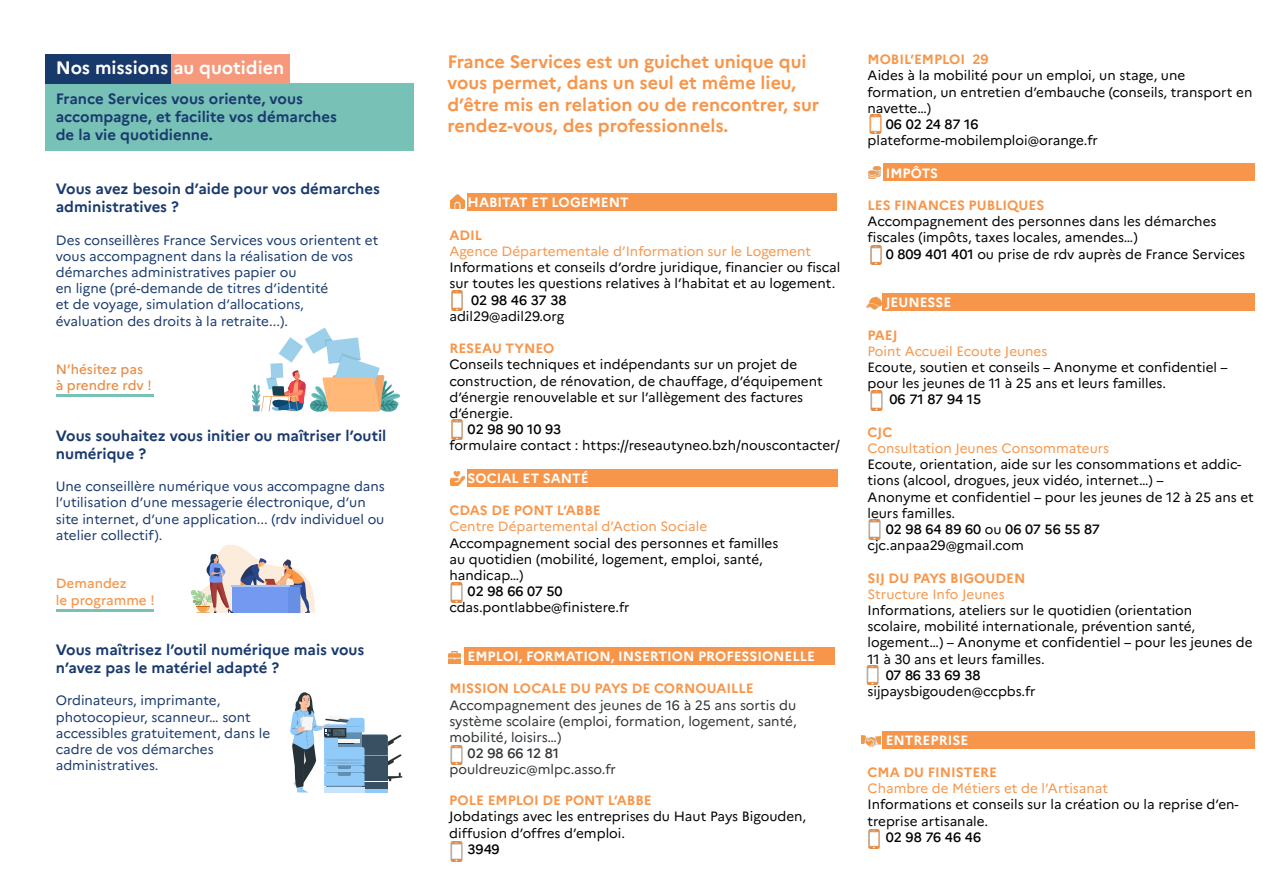
<style>
.page{position:relative;width:1263px;height:893px;background:#fff}
.page>*{position:absolute;margin:0;border:0;box-sizing:border-box;transform-origin:0 0}
.t1{font:700 18px/21.6px "Marianne";color:#f7964b}
.t2{font:700 18px "Marianne";color:#fff}
.t3{font:700 15px/18px "Marianne";color:#1a3a6e}
.t4{font:13.5px/16.2px "Marianne";color:#000002}
.t5{font:13.5px/16.2px "Marianne";color:#1a3a6e}
.t6{font:13.5px "Marianne";color:#f7964b}
.t7{font:700 13.5px "Marianne";color:#f7964b}
.t8{font:13.5px "Marianne";color:#2f3336}
.t9{font:500 13.5px "Marianne";letter-spacing:-.005em;color:#000002}
.t10{font:700 13.5px "Marianne";color:#fff}
.t11{font:500 13.5px "Marianne";color:#e88f4a}
.t12{font:700 13.5px "Marianne";color:#fffefc}
.t13{font:500 13.5px "Marianne";color:#f7964b}
.t14{font:500 13.5px "Marianne";letter-spacing:-.005em;color:#2f3336}
.s1{font-weight:500}
.s2{font-weight:400}
</style>
<div class="page">
<div style="left:45px;top:83px;width:369px;height:68px;background:#77c1b7"></div>
<div style="left:883px;top:163px;width:371px;height:18px;background:#f7964b"></div>
<div style="left:882px;top:731px;width:372px;height:18px;background:#f7964b"></div>
<div style="left:882px;top:293px;width:372px;height:18px;background:#f7964b"></div>
<svg style="left:251px;top:328px;width:150px;height:84px"></svg>
<hr style="left:263px;top:396px;width:34px;height:1px;background:#ffb878">
<img style="left:869px;top:114px;width:13px;height:20px">
<img style="left:870px;top:245px;width:12px;height:20px">
<img style="left:870px;top:391px;width:13px;height:19px">
<img style="left:868px;top:520px;width:13px;height:19px">
<img style="left:866px;top:665px;width:13px;height:20px">
<img style="left:868px;top:829px;width:12px;height:20px">
<img style="left:862px;top:735px;width:18px;height:12px">
<img style="left:866px;top:296px;width:15px;height:14px">
<svg style="left:868px;top:166px;width:13px;height:13px"></svg>
<div style="left:464px;top:648px;width:370px;height:17px;background:#f7964b"></div>
<div style="left:467px;top:193px;width:369px;height:18px;background:#f7964b"></div>
<div style="left:467px;top:469px;width:371px;height:18px;background:#f7964b"></div>
<img style="left:451px;top:290px;width:12px;height:20px">
<div style="left:170px;top:54px;width:120px;height:29px;background:#f6987c"></div>
<img style="left:451px;top:420px;width:12px;height:20px">
<img style="left:450px;top:583px;width:13px;height:19px">
<img style="left:450px;top:745px;width:13px;height:20px">
<img style="left:450px;top:841px;width:13px;height:20px">
<svg style="left:448px;top:651px;width:12px;height:12px"></svg>
<img style="left:450px;top:471px;width:14px;height:14px">
<img style="left:450px;top:195px;width:14px;height:14px">
<div style="left:45px;top:54px;width:126px;height:29px;background:#17396b"></div>
<hr style="left:56px;top:394px;width:97px;height:2px;background:#77c1b7">
<hr style="left:56px;top:609px;width:97px;height:2px;background:#77c1b7">
<svg style="left:290px;top:692px;width:113px;height:101px"></svg>
<svg style="left:190px;top:545px;width:125px;height:68px"></svg>
<p class="t2" style="left:56px;top:57px;width:230px">Nos missions au quotidien</p>
<p class="t3" style="left:56px;top:90px;width:249px">France Services vous oriente, vous</p>
<p class="t3" style="left:56px;top:108px;width:283px">accompagne, et facilite vos démarches</p>
<p class="t3" style="left:56px;top:126px;width:159px">de la vie quotidienne.</p>
<p class="t3" style="left:56px;top:180px;width:326px">Vous avez besoin d’aide pour vos démarches</p>
<p class="t3" style="left:56px;top:198px;width:125px">administratives ?</p>
<p class="t5" style="left:56px;top:232px;width:324px">Des conseillères France Services vous orientent et vous accompagnent dans la réalisation de vos</p>
<p class="t5" style="left:56px;top:264px;width:242px">démarches administratives papier ou</p>
<p class="t5" style="left:56px;top:280px;width:274px">en ligne (pré-demande de titres d’identité</p>
<p class="t5" style="left:56px;top:296px;width:250px">et de voyage, simulation d’allocations,</p>
<p class="t5" style="left:56px;top:313px;width:234px">évaluation des droits à la retraite...).</p>
<p class="t11" style="left:56px;top:361px;width:89px">N’hésitez pas</p>
<p class="t11" style="left:56px;top:377px;width:97px">à prendre rdv !</p>
<p class="t3" style="left:56px;top:426px;width:332px">Vous souhaitez vous initier ou maîtriser l’outil</p>
<p class="t3" style="left:56px;top:444px;width:92px">numérique ?</p>
<p class="t5" style="left:56px;top:478px;width:331px">Une conseillère numérique vous accompagne dans l’utilisation d’une messagerie électronique, d’un site internet, d’une application... (rdv individuel ou atelier collectif).</p>
<p class="t13" style="left:56px;top:575px;width:72px">Demandez</p>
<p class="t13" style="left:56px;top:592px;width:100px">le programme !</p>
<p class="t3" style="left:56px;top:641px;width:310px">Vous maîtrisez l’outil numérique mais vous n’avez pas le matériel adapté ?</p>
<p class="t5" style="left:56px;top:692px;width:166px">Ordinateurs, imprimante,</p>
<p class="t5" style="left:56px;top:709px;width:197px">photocopieur, scanneur… sont</p>
<p class="t5" style="left:56px;top:725px;width:216px">accessibles gratuitement, dans le</p>
<p class="t5" style="left:56px;top:741px;width:159px">cadre de vos démarches</p>
<p class="t5" style="left:56px;top:757px;width:104px">administratives.</p>
<p class="t1" style="left:447px;top:50px;width:373px">France Services est un guichet unique qui vous permet, dans un seul et même lieu, d’être mis en relation ou de rencontrer, sur rendez-vous, des professionnels.</p>
<p class="t7" style="left:867px;top:51px;width:123px">MOBIL’EMPLOI 29</p>
<p class="t4" style="left:867px;top:67px;width:319px">Aides à la mobilité pour un emploi, un stage, une</p>
<p class="t4" style="left:867px;top:84px;width:386px">formation, un entretien d’embauche (conseils, transport en navette…)</p>
<p class="t9" style="left:886px;top:116px;width:94px">06 02 24 87 16</p>
<p class="t4" style="left:867px;top:132px;width:232px">plateforme-mobilemploi@orange.fr</p>
<p class="t10" style="left:886px;top:164px;width:54px">IMPÔTS</p>
<p class="t7" style="left:867px;top:197px;width:178px">LES FINANCES PUBLIQUES</p>
<p class="t4" style="left:867px;top:213px;width:350px">Accompagnement des personnes dans les démarches</p>
<p class="t4" style="left:867px;top:229px;width:272px">fiscales (impôts, taxes locales, amendes…)</p>
<p class="t4" style="left:886px;top:246px;width:361px"><span class="s1">0 809 401 401</span> ou prise de rdv auprès de France Services</p>
<p class="t12" style="left:886px;top:294px;width:67px">JEUNESSE</p>
<p class="t7" style="left:867px;top:326px;width:32px">PAEJ</p>
<p class="t6" style="left:867px;top:343px;width:181px">Point Accueil Ecoute Jeunes</p>
<p class="t4" style="left:867px;top:359px;width:362px">Ecoute, soutien et conseils – Anonyme et confidentiel – pour les jeunes de 11 à 25 ans et leurs familles.</p>
<p class="t9" style="left:889px;top:391px;width:93px">06 71 87 94 15</p>
<p class="t7" style="left:867px;top:424px;width:26px">CJC</p>
<p class="t6" style="left:867px;top:440px;width:243px">Consultation Jeunes Consommateurs</p>
<p class="t4" style="left:867px;top:456px;width:375px">Ecoute, orientation, aide sur les consommations et addic&shy;tions (alcool, drogues, jeux vidéo, internet…) –</p>
<p class="t4" style="left:867px;top:489px;width:388px">Anonyme et confidentiel – pour les jeunes de 12 à 25 ans et leurs familles.</p>
<p class="t9" style="left:886px;top:521px;width:216px">02 98 64 89 60 <span class="s2">ou</span> 06 07 56 55 87</p>
<p class="t4" style="left:867px;top:537px;width:158px">cjc.anpaa29@gmail.com</p>
<p class="t7" style="left:867px;top:569px;width:159px">SIJ DU PAYS BIGOUDEN</p>
<p class="t6" style="left:867px;top:586px;width:139px">Structure Info Jeunes</p>
<p class="t4" style="left:867px;top:602px;width:326px">Informations, ateliers sur le quotidien (orientation</p>
<p class="t4" style="left:867px;top:618px;width:329px">scolaire, mobilité internationale, prévention santé,</p>
<p class="t4" style="left:867px;top:634px;width:387px">logement…) – Anonyme et confidentiel – pour les jeunes de<br>11 à 30 ans et leurs familles.</p>
<p class="t9" style="left:886px;top:667px;width:96px">07 86 33 69 38</p>
<p class="t4" style="left:867px;top:683px;width:169px">sijpaysbigouden@ccpbs.fr</p>
<p class="t10" style="left:886px;top:731px;width:84px">ENTREPRISE</p>
<p class="t7" style="left:867px;top:764px;width:131px">CMA DU FINISTERE</p>
<p class="t6" style="left:867px;top:780px;width:242px">Chambre de Métiers et de l’Artisanat</p>
<p class="t4" style="left:867px;top:796px;width:373px">Informations et conseils sur la création ou la reprise d’en&shy;treprise artisanale.</p>
<p class="t9" style="left:886px;top:829px;width:97px">02 98 76 46 46</p>
<p class="t10" style="left:468px;top:194px;width:163px">HABITAT ET LOGEMENT</p>
<p class="t7" style="left:449px;top:227px;width:34px">ADIL</p>
<p class="t6" style="left:449px;top:243px;width:363px">Agence Départementale d’Information sur le Logement</p>
<p class="t4" style="left:449px;top:259px;width:393px">Informations et conseils d’ordre juridique, financier ou fiscal sur toutes les questions relatives à l’habitat et au logement.</p>
<p class="t9" style="left:471px;top:292px;width:97px">02 98 46 37 38</p>
<p class="t4" style="left:449px;top:308px;width:116px">adil29@adil29.org</p>
<p class="t7" style="left:449px;top:340px;width:106px">RESEAU TYNEO</p>
<p class="t4" style="left:449px;top:356px;width:375px">Conseils techniques et indépendants sur un projet de construction, de rénovation, de chauffage, d’équipement d’énergie renouvelable et sur l’allègement des factures d’énergie.</p>
<p class="t9" style="left:468px;top:421px;width:95px">02 98 90 10 93</p>
<p class="t4" style="left:449px;top:437px;width:392px">formulaire contact : https://reseautyneo.bzh/nouscontacter/</p>
<p class="t12" style="left:468px;top:470px;width:123px">SOCIAL ET SANTÉ</p>
<p class="t7" style="left:449px;top:502px;width:153px">CDAS DE PONT L’ABBE</p>
<p class="t6" style="left:449px;top:518px;width:259px">Centre Départemental d’Action Sociale</p>
<p class="t4" style="left:449px;top:535px;width:330px">Accompagnement social des personnes et familles</p>
<p class="t4" style="left:449px;top:551px;width:315px">au quotidien (mobilité, logement, emploi, santé,</p>
<p class="t4" style="left:449px;top:567px;width:76px">handicap…)</p>
<p class="t9" style="left:468px;top:583px;width:96px">02 98 66 07 50</p>
<p class="t4" style="left:449px;top:599px;width:182px">cdas.pontlabbe@finistere.fr</p>
<p class="t10" style="left:468px;top:648px;width:349px">EMPLOI, FORMATION, INSERTION PROFESSIONELLE</p>
<p class="t7" style="left:449px;top:680px;width:306px">MISSION LOCALE DU PAYS DE CORNOUAILLE</p>
<p class="t8" style="left:449px;top:697px;width:348px">Accompagnement des jeunes de 16 à 25 ans sortis du</p>
<p class="t8" style="left:449px;top:713px;width:349px">système scolaire (emploi, formation, logement, santé,</p>
<p class="t8" style="left:449px;top:729px;width:113px">mobilité, loisirs…)</p>
<p class="t14" style="left:468px;top:745px;width:93px">02 98 66 12 81</p>
<p class="t8" style="left:449px;top:761px;width:168px">pouldreuzic@mlpc.asso.fr</p>
<p class="t7" style="left:449px;top:792px;width:204px">POLE EMPLOI DE PONT L’ABBE</p>
<p class="t4" style="left:449px;top:808px;width:358px">Jobdatings avec les entreprises du Haut Pays Bigouden, diffusion d’offres d’emploi.</p>
<p class="t9" style="left:467px;top:841px;width:34px">3949</p>
</div>
